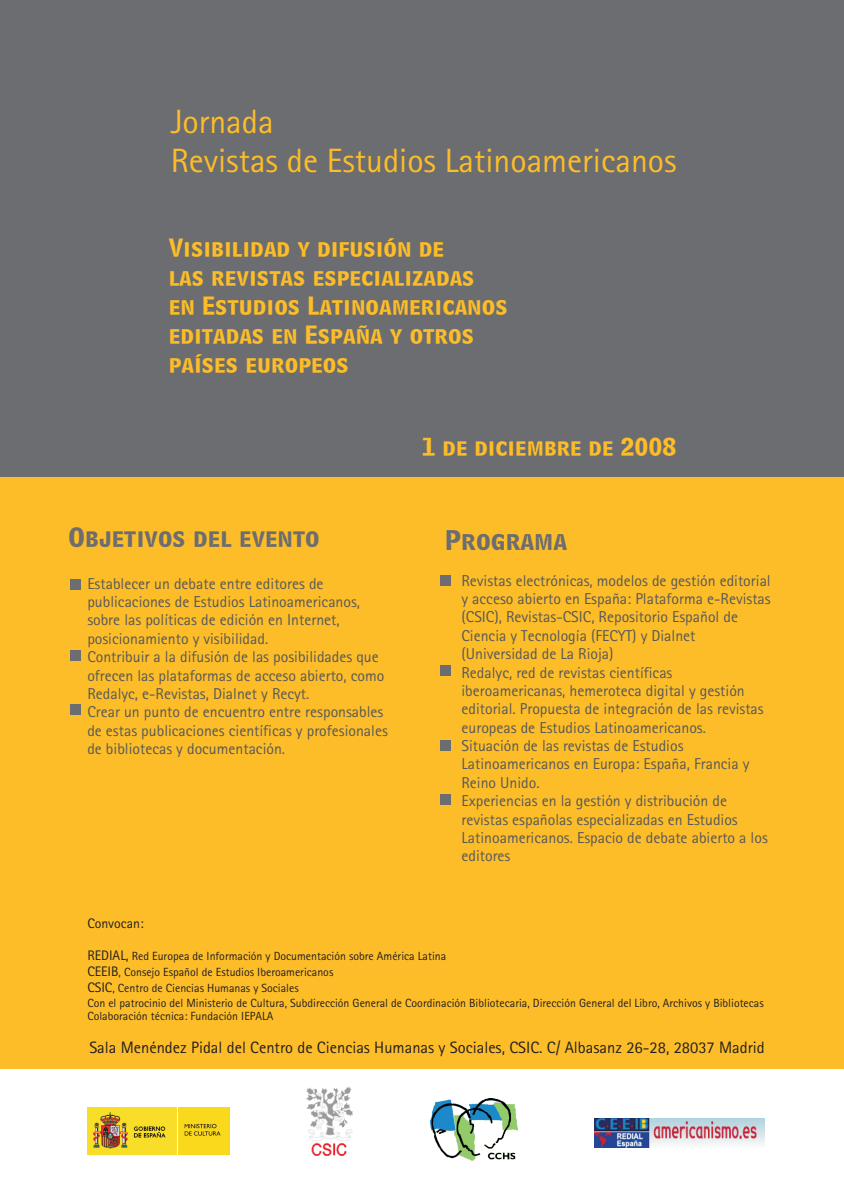
<style>
.page{position:relative;width:844px;height:1191px;background:#fff}
.page>*{position:absolute;margin:0;border:0;box-sizing:border-box;transform-origin:0 0}
.t1{font:33.69px/39.3px "Agfa Rotis Sans Serif";color:#fdbd28}
.t2{font:23.36px "Bell Centennial BT Bold Listing";color:#6c6d70}
.t3{font:22.84px "Bell Centennial BT Bold Listing";color:#6c6d70}
.t4{font:21.44px/28.8px "Bell Centennial BT Bold Listing";color:#fdbd28}
.t5{font:21px "Bell Centennial BT Bold Listing";color:#fdbd28}
.t6{font:16.45px "Agfa Rotis Sans Serif";color:#231f20}
.t7{font:15.75px/18.4px "Agfa Rotis Sans Serif";color:#57585a}
.t8{font:13.83px "Agfa Rotis Sans Serif";color:#231f20}
.t9{font:11.81px/16.1px "Agfa Rotis Sans Serif";color:#231f20}
.s1{font-size:13.83px}
</style>
<div class="page">
<img style="left:594px;top:1118px;width:169px;height:29px">
<img style="left:306px;top:1087px;width:47px;height:68px">
<img style="left:430px;top:1098px;width:87px;height:62px">
<div style="left:0;top:476px;width:843px;height:592px;background:#fdbd28"></div>
<div style="left:0;top:0;width:843px;height:476px;background:#6c6d70"></div>
<img style="left:87px;top:1107px;width:89px;height:47px">
<img style="left:178px;top:1107px;width:51px;height:47px">
<div style="left:70px;top:650px;width:11px;height:11px;background:#6c6d70"></div>
<div style="left:70px;top:579px;width:11px;height:11px;background:#6c6d70"></div>
<div style="left:70px;top:704px;width:11px;height:11px;background:#6c6d70"></div>
<div style="left:440px;top:575px;width:10px;height:11px;background:#6c6d70"></div>
<div style="left:440px;top:740px;width:10px;height:11px;background:#6c6d70"></div>
<div style="left:440px;top:794px;width:10px;height:11px;background:#6c6d70"></div>
<div style="left:440px;top:665px;width:10px;height:11px;background:#6c6d70"></div>
<h1 class="t1" style="left:171px;top:105px;width:507px">Jornada<br>Revistas de Estudios Latinoamericanos</h1>
<h3 class="t4" style="left:169px;top:234px;width:340px">Visibilidad y difusión de<br>las revistas especializadas<br>en Estudios Latinoamericanos editadas en España y otros países europeos</h3>
<h3 class="t5" style="left:421px;top:437px;width:256px">1 de diciembre de 2008</h3>
<h3 class="t3" style="left:68px;top:527px;width:252px">Objetivos del evento</h3>
<h2 class="t2" style="left:445px;top:529px;width:123px">Programa</h2>
<p class="t7" style="left:87px;top:576px;width:302px">Establecer un debate entre editores de publicaciones de Estudios Latinoamericanos, sobre las políticas de edición en Internet, posicionamiento y visibilidad.<br>Contribuir a la difusión de las posibilidades que ofrecen las plataformas de acceso abierto, como Redalyc, e-Revistas, Dialnet y Recyt.<br>Crear un punto de encuentro entre responsables de estas publicaciones científicas y profesionales de bibliotecas y documentación.</p>
<p class="t7" style="left:461px;top:573px;width:311px">Revistas electrónicas, modelos de gestión editorial y acceso abierto en España: Plataforma e-Revistas (CSIC), Revistas-CSIC, Repositorio Español de Ciencia y Tecnología (FECYT) y Dialnet (Universidad de La Rioja)<br>Redalyc, red de revistas científicas iberoamericanas, hemeroteca digital y gestión editorial. Propuesta de integración de las revistas europeas de Estudios Latinoamericanos.<br>Situación de las revistas de Estudios Latinoamericanos en Europa: España, Francia y Reino Unido.<br>Experiencias en la gestión y distribución de revistas españolas especializadas en Estudios Latinoamericanos. Espacio de debate abierto a los editores</p>
<p class="t8" style="left:87px;top:918px;width:58px">Convocan:</p>
<p class="t9" style="left:87px;top:949px;width:360px"><span class="s1">REDIAL,</span> Red Europea de Información y Documentación sobre América Latina<br><span class="s1">CEEIB</span>, Consejo Español de Estudios Iberoamericanos<br><span class="s1">CSIC</span>, Centro de Ciencias Humanas y Sociales</p>
<p class="t9" style="left:87px;top:997px;width:677px;line-height:13.8px">Con el patrocinio del Ministerio de Cultura, Subdirección General de Coordinación Bibliotecaria, Dirección General del Libro, Archivos y Bibliotecas<br>Colaboración técnica: Fundación IEPALA</p>
<p class="t6" style="left:89px;top:1041px;width:676px">Sala Menéndez Pidal del Centro de Ciencias Humanas y Sociales, CSIC. C/ Albasanz 26-28, 28037 Madrid</p>
</div>
